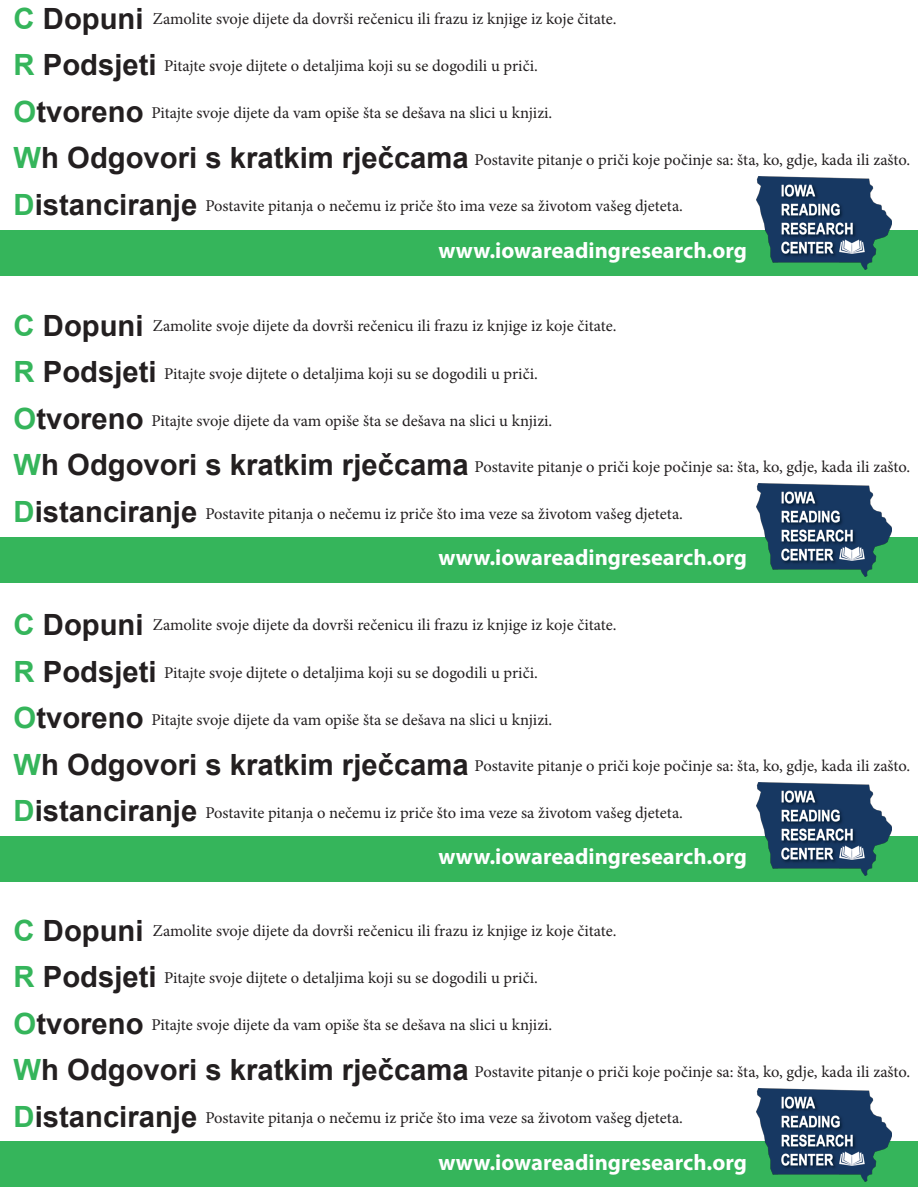
<style>
.page{position:relative;width:918px;height:1188px;background:#fff}
.page>*{position:absolute;margin:0;border:0;box-sizing:border-box;transform-origin:0 0}
.t1{font:700 29.25px "Arial";color:#231f20}
.t2{font:700 22.5px "Myriad Pro";color:#fff}
.t3{font:16.5px "Minion Pro";color:#231f20}
.s1{color:#35b55b}
</style>
<div class="page">
<div style="left:0;top:230px;width:918px;height:46px;background:#35b55b"></div>
<img style="left:756px;top:177px;width:136px;height:93px">
<div style="left:0;top:537px;width:918px;height:46px;background:#35b55b"></div>
<img style="left:756px;top:484px;width:136px;height:93px">
<div style="left:0;top:836px;width:918px;height:46px;background:#35b55b"></div>
<img style="left:756px;top:783px;width:136px;height:92px">
<div style="left:0;top:1141px;width:918px;height:46px;background:#35b55b"></div>
<img style="left:756px;top:1088px;width:136px;height:93px">
<p class="t1" style="left:14px;top:-2px;width:131px"><span class="s1">C</span> Dopuni</p>
<p class="t1" style="left:14px;top:44px;width:145px"><span class="s1">R</span> Podsjeti</p>
<p class="t1" style="left:14px;top:91px;width:132px"><span class="s1">O</span>tvoreno</p>
<p class="t1" style="left:14px;top:137px;width:457px"><span class="s1">W</span>h Odgovori s kratkim rječcama</p>
<p class="t1" style="left:14px;top:184px;width:185px"><span class="s1">D</span>istanciranje</p>
<p class="t3" style="left:153px;top:8px;width:465px">Zamolite svoje dijete da dovrši rečenicu ili frazu iz knjige iz koje čitate.</p>
<p class="t3" style="left:164px;top:55px;width:375px">Pitajte svoje dijtete o detaljima koji su se dogodili u priči.</p>
<p class="t3" style="left:151px;top:102px;width:403px">Pitajte svoje dijete da vam opiše šta se dešava na slici u knjizi.</p>
<p class="t3" style="left:475px;top:148px;width:437px">Postavite pitanje o priči koje počinje sa: šta, ko, gdje, kada ili zašto.</p>
<p class="t3" style="left:205px;top:195px;width:479px">Postavite pitanja o nečemu iz priče što ima veze sa životom vašeg djeteta.</p>
<p class="t2" style="left:438px;top:236px;width:310px">www.iowareadingresearch.org</p>
<p class="t1" style="left:14px;top:305px;width:131px"><span class="s1">C</span> Dopuni</p>
<p class="t1" style="left:14px;top:352px;width:145px"><span class="s1">R</span> Podsjeti</p>
<p class="t1" style="left:14px;top:398px;width:132px"><span class="s1">O</span>tvoreno</p>
<p class="t1" style="left:14px;top:445px;width:457px"><span class="s1">W</span>h Odgovori s kratkim rječcama</p>
<p class="t1" style="left:14px;top:491px;width:185px"><span class="s1">D</span>istanciranje</p>
<p class="t3" style="left:153px;top:315px;width:465px">Zamolite svoje dijete da dovrši rečenicu ili frazu iz knjige iz koje čitate.</p>
<p class="t3" style="left:164px;top:362px;width:375px">Pitajte svoje dijtete o detaljima koji su se dogodili u priči.</p>
<p class="t3" style="left:151px;top:409px;width:403px">Pitajte svoje dijete da vam opiše šta se dešava na slici u knjizi.</p>
<p class="t3" style="left:475px;top:456px;width:437px">Postavite pitanje o priči koje počinje sa: šta, ko, gdje, kada ili zašto.</p>
<p class="t3" style="left:205px;top:502px;width:479px">Postavite pitanja o nečemu iz priče što ima veze sa životom vašeg djeteta.</p>
<p class="t2" style="left:438px;top:543px;width:310px">www.iowareadingresearch.org</p>
<p class="t1" style="left:14px;top:604px;width:131px"><span class="s1">C</span> Dopuni</p>
<p class="t1" style="left:14px;top:651px;width:145px"><span class="s1">R</span> Podsjeti</p>
<p class="t1" style="left:14px;top:697px;width:132px"><span class="s1">O</span>tvoreno</p>
<p class="t1" style="left:14px;top:744px;width:457px"><span class="s1">W</span>h Odgovori s kratkim rječcama</p>
<p class="t1" style="left:14px;top:790px;width:185px"><span class="s1">D</span>istanciranje</p>
<p class="t3" style="left:153px;top:614px;width:465px">Zamolite svoje dijete da dovrši rečenicu ili frazu iz knjige iz koje čitate.</p>
<p class="t3" style="left:164px;top:661px;width:375px">Pitajte svoje dijtete o detaljima koji su se dogodili u priči.</p>
<p class="t3" style="left:151px;top:708px;width:403px">Pitajte svoje dijete da vam opiše šta se dešava na slici u knjizi.</p>
<p class="t3" style="left:475px;top:755px;width:437px">Postavite pitanje o priči koje počinje sa: šta, ko, gdje, kada ili zašto.</p>
<p class="t3" style="left:205px;top:801px;width:479px">Postavite pitanja o nečemu iz priče što ima veze sa životom vašeg djeteta.</p>
<p class="t2" style="left:438px;top:842px;width:310px">www.iowareadingresearch.org</p>
<p class="t1" style="left:14px;top:910px;width:131px"><span class="s1">C</span> Dopuni</p>
<p class="t1" style="left:14px;top:956px;width:145px"><span class="s1">R</span> Podsjeti</p>
<p class="t1" style="left:14px;top:1003px;width:132px"><span class="s1">O</span>tvoreno</p>
<p class="t1" style="left:14px;top:1049px;width:457px"><span class="s1">W</span>h Odgovori s kratkim rječcama</p>
<p class="t1" style="left:14px;top:1096px;width:185px"><span class="s1">D</span>istanciranje</p>
<p class="t3" style="left:153px;top:920px;width:465px">Zamolite svoje dijete da dovrši rečenicu ili frazu iz knjige iz koje čitate.</p>
<p class="t3" style="left:164px;top:967px;width:375px">Pitajte svoje dijtete o detaljima koji su se dogodili u priči.</p>
<p class="t3" style="left:151px;top:1014px;width:403px">Pitajte svoje dijete da vam opiše šta se dešava na slici u knjizi.</p>
<p class="t3" style="left:475px;top:1060px;width:437px">Postavite pitanje o priči koje počinje sa: šta, ko, gdje, kada ili zašto.</p>
<p class="t3" style="left:205px;top:1107px;width:479px">Postavite pitanja o nečemu iz priče što ima veze sa životom vašeg djeteta.</p>
<p class="t2" style="left:438px;top:1147px;width:310px">www.iowareadingresearch.org</p>
</div>
